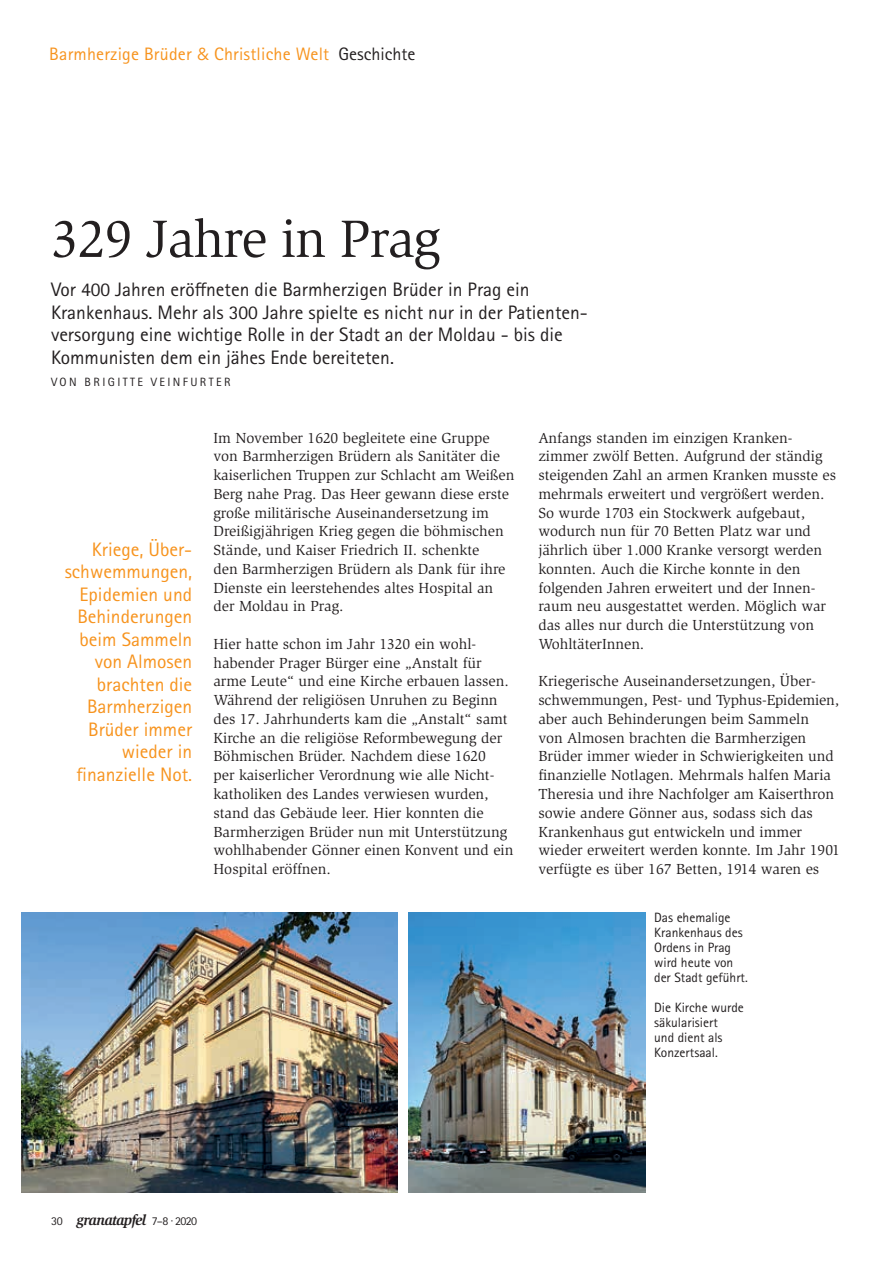
<style>
.page{position:relative;width:893px;height:1263px;background:#fff}
.page>*{position:absolute;margin:0;border:0;box-sizing:border-box;transform-origin:0 0}
.t1{font:54px "Slimbach Std";letter-spacing:-.02em;color:#231f20}
.t2{font:19.5px/22.5px "Rotis Sans Serif Pro";color:#231f20}
.t3{font:19.5px/22.5px "Rotis Sans Serif Pro";color:#f7931d;text-align:right}
.t4{font:18px "Rotis Sans Serif Pro";letter-spacing:.01em;color:#f7931d}
.t5{font:15px/18.8px "Slimbach Std";color:#231f20}
.t6{font:italic 700 15px "Slimbach Std";letter-spacing:-.05em;color:#231f20}
.t7{font:13.5px/15px "Rotis Sans Serif Pro";color:#231f20}
.t8{font:12px "Rotis Sans Serif Pro";letter-spacing:.2em;color:#231f20}
.s1{font-family:"Avenir";font-size:17.25px}
.s2{color:#231f20}
.s3{font-family:"Rotis Sans Serif Pro";font-weight:400;font-style:normal;font-size:12px}
</style>
<div class="page">
<img style="left:21px;top:912px;width:377px;height:281px">
<img style="left:408px;top:912px;width:238px;height:281px">
<p class="t4" style="left:49px;top:43px;width:368px">Barmherzige Brüder <span class="s1">&amp;</span> Christliche Welt <span class="s2">Geschichte</span></p>
<h1 class="t1" style="left:51px;top:208px;width:391px">329 Jahre in Prag</h1>
<p class="t2" style="left:51px;top:279px;width:536px">Vor 400 Jahren eröffneten die Barmherzigen Brüder in Prag ein Krankenhaus. Mehr als 300 Jahre spielte es nicht nur in der Patienten&shy;versorgung eine wichtige Rolle in der Stadt an der Moldau - bis die Kommunisten dem ein jähes Ende bereiteten.</p>
<p class="t8" style="left:51px;top:375px;width:181px">VON BRIGITTE VEINFURTER</p>
<h2 class="t3" style="left:65px;top:538px;width:129px">Kriege, Über&shy;schwemmungen,<br>Epidemien und<br>Behinderungen beim Sammeln von Almosen brachten die<br>Barmherzigen<br>Brüder immer wieder in finanzielle Not.</h2>
<p class="t5" style="left:213px;top:428px;width:302px">Im November 1620 begleitete eine Gruppe von Barmherzigen Brüdern als Sanitäter die kaiserlichen Truppen zur Schlacht am Weißen Berg nahe Prag. Das Heer gewann diese erste große militärische Auseinandersetzung im Dreißigjährigen Krieg gegen die böhmischen Stände, und Kaiser Friedrich II. schenkte<br>den Barmherzigen Brüdern als Dank für ihre Dienste ein leerstehendes altes Hospital an der Moldau in Prag.</p>
<p class="t5" style="left:213px;top:635px;width:301px">Hier hatte schon im Jahr 1320 ein wohl&shy;habender Prager Bürger eine „Anstalt für arme Leute“ und eine Kirche erbauen lassen.<br>Während der religiösen Unruhen zu Beginn des 17. Jahrhunderts kam die „Anstalt“ samt Kirche an die religiöse Reformbewegung der Böhmischen Brüder. Nachdem diese 1620<br>per kaiserlicher Verordnung wie alle Nicht&shy;katholiken des Landes verwiesen wurden, stand das Gebäude leer. Hier konnten die Barmherzigen Brüder nun mit Unterstützung wohlhabender Gönner einen Konvent und ein Hospital eröffnen.</p>
<p class="t5" style="left:538px;top:428px;width:299px">Anfangs standen im einzigen Kranken&shy;zimmer zwölf Betten. Aufgrund der ständig steigenden Zahl an armen Kranken musste es mehrmals erweitert und vergrößert werden.<br>So wurde 1703 ein Stockwerk aufgebaut, wodurch nun für 70 Betten Platz war und jährlich über 1.000 Kranke versorgt werden konnten. Auch die Kirche konnte in den folgenden Jahren erweitert und der Innen&shy;raum neu ausgestattet werden. Möglich war das alles nur durch die Unterstützung von WohltäterInnen.</p>
<p class="t5" style="left:538px;top:672px;width:303px">Kriegerische Auseinandersetzungen, Über&shy;schwemmungen, Pest- und Typhus-Epidemien, aber auch Behinderungen beim Sammeln<br>von Almosen brachten die Barmherzigen Brüder immer wieder in Schwierigkeiten und finanzielle Notlagen. Mehrmals halfen Maria Theresia und ihre Nachfolger am Kaiserthron sowie andere Gönner aus, sodass sich das Krankenhaus gut entwickeln und immer wieder erweitert werden konnte. Im Jahr 1901 verfügte es über 167 Betten, 1914 waren es</p>
<p class="t7" style="left:654px;top:909px;width:95px">Das ehemalige<br>Krankenhaus des<br>Ordens in Prag wird heute von der Stadt geführt.</p>
<p class="t7" style="left:654px;top:999px;width:91px">Die Kirche wurde säkularisiert<br>und dient als<br>Konzertsaal.</p>
<p class="t6" style="left:51px;top:1211px;width:148px"><span class="s3">30</span> granatapfel <span class="s3">7–8 ∙ 2020</span></p>
</div>
